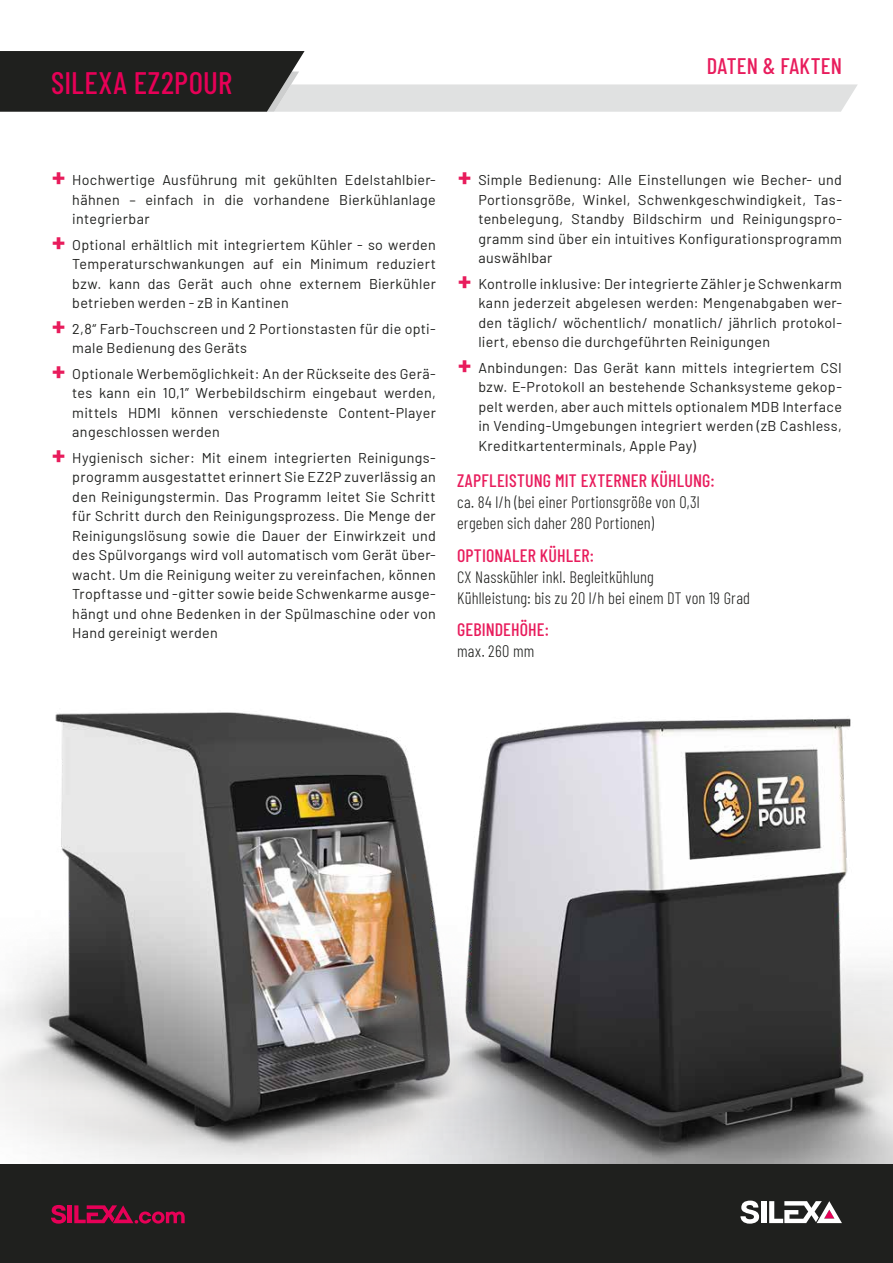
<style>
.page{position:relative;width:893px;height:1263px;background:#fff}
.page>*{position:absolute;margin:0;border:0;box-sizing:border-box;transform-origin:0 0}
.t1{font:600 36px "Raleway";color:#e81c5c}
.t2{font:500 31.05px "Barlow Condensed";letter-spacing:.015em;color:#e70057}
.t3{font:500 22.5px "Barlow Condensed";letter-spacing:.01em;color:#e81c5c}
.t4{font:500 18px "Barlow Condensed";letter-spacing:.01em;color:#e81c5c}
.t5{font:300 16.5px/21px "Barlow Condensed";letter-spacing:.015em;color:#1f201e}
.t6{font:14.25px/19.5px "Barlow";letter-spacing:.025em;color:#1f201e;text-align:justify}
</style>
<div class="page">
<img style="left:0;top:712px;width:330px;height:452px">
<svg style="left:0;top:51px;width:858px;height:61px"></svg>
<img style="left:330px;top:718px;width:563px;height:446px">
<div style="left:0;top:1164px;width:893px;height:99px;background:#1f201e"></div>
<svg style="left:51px;top:1205px;width:15px;height:19px"></svg>
<hr style="left:68px;top:1205px;width:4px;height:18px;background:#e70057">
<svg style="left:74px;top:1205px;width:111px;height:18px"></svg>
<div style="left:761px;top:1201px;width:5px;height:22px;background:#fff"></div>
<svg style="left:740px;top:1200px;width:19px;height:24px"></svg>
<svg style="left:769px;top:1201px;width:73px;height:22px"></svg>
<h2 class="t2" style="left:51px;top:60px;width:183px">SILEXA EZ2POUR</h2>
<h3 class="t3" style="left:707px;top:49px;width:137px">DATEN &amp; FAKTEN</h3>
<h1 class="t1" style="left:51px;top:158px;width:17px">+</h1>
<p class="t6" style="left:72px;top:169px;width:365px">Hochwertige Ausführung mit gekühlten Edelstahlbier&shy;hähnen – einfach in die vorhandene Bierkühlanlage integrierbar</p>
<h1 class="t1" style="left:51px;top:222px;width:17px">+</h1>
<p class="t6" style="left:72px;top:234px;width:365px">Optional erhältlich mit integriertem Kühler - so werden Temperaturschwankungen auf ein Minimum reduziert bzw. kann das Gerät auch ohne externem Bierkühler betrieben werden - zB in Kantinen</p>
<h1 class="t1" style="left:51px;top:306px;width:17px">+</h1>
<p class="t6" style="left:72px;top:318px;width:365px">2,8“ Farb-Touchscreen und 2 Portionstasten für die opti&shy;male Bedienung des Geräts</p>
<h1 class="t1" style="left:51px;top:351px;width:17px">+</h1>
<p class="t6" style="left:72px;top:363px;width:365px">Optionale Werbemöglichkeit: An der Rückseite des Gerä&shy;tes kann ein 10,1” Werbebildschirm eingebaut werden, mittels HDMI können verschiedenste Content-Player angeschlossen werden</p>
<h1 class="t1" style="left:51px;top:435px;width:17px">+</h1>
<p class="t6" style="left:72px;top:447px;width:365px">Hygienisch sicher: Mit einem integrierten Reinigungs&shy;programm ausgestattet erinnert Sie EZ2P zuverlässig an den Reinigungstermin. Das Programm leitet Sie Schritt für Schritt durch den Reinigungsprozess. Die Menge der Reinigungslösung sowie die Dauer der Einwirkzeit und des Spülvorgangs wird voll automatisch vom Gerät über&shy;wacht. Um die Reinigung weiter zu vereinfachen, können Tropftasse und -gitter sowie beide Schwenkarme ausge&shy;hängt und ohne Bedenken in der Spülmaschine oder von Hand gereinigt werden</p>
<h1 class="t1" style="left:457px;top:158px;width:17px">+</h1>
<p class="t6" style="left:478px;top:169px;width:365px">Simple Bedienung: Alle Einstellungen wie Becher- und Portionsgröße, Winkel, Schwenkgeschwindigkeit, Tas&shy;tenbelegung, Standby Bildschirm und Reinigungspro&shy;gramm sind über ein intuitives Konfigurationsprogramm auswählbar</p>
<h1 class="t1" style="left:457px;top:261px;width:17px">+</h1>
<p class="t6" style="left:478px;top:273px;width:365px">Kontrolle inklusive: Der integrierte Zähler je Schwenkarm kann jederzeit abgelesen werden: Mengenabgaben wer&shy;den täglich/ wöchentlich/ monatlich/ jährlich protokol&shy;liert, ebenso die durchgeführten Reinigungen</p>
<h1 class="t1" style="left:457px;top:345px;width:17px">+</h1>
<p class="t6" style="left:478px;top:357px;width:365px">Anbindungen: Das Gerät kann mittels integriertem CSI bzw. E-Protokoll an bestehende Schanksysteme gekop&shy;pelt werden, aber auch mittels optionalem MDB Interface in Vending-Umgebungen integriert werden (zB Cashless, Kreditkartenterminals, Apple Pay)</p>
<p class="t4" style="left:457px;top:468px;width:259px">ZAPFLEISTUNG MIT EXTERNER KÜHLUNG:</p>
<p class="t5" style="left:457px;top:491px;width:244px">ca. 84 l/h (bei einer Portionsgröße von 0,3l ergeben sich daher 280 Portionen)</p>
<p class="t4" style="left:457px;top:542px;width:138px">OPTIONALER KÜHLER:</p>
<p class="t5" style="left:457px;top:565px;width:295px">CX Nasskühler inkl. Begleitkühlung<br>Kühlleistung: bis zu 20 l/h bei einem DT von 19 Grad</p>
<p class="t4" style="left:457px;top:617px;width:93px">GEBINDEHÖHE:</p>
<p class="t5" style="left:457px;top:640px;width:79px">max. 260 mm</p>
</div>
